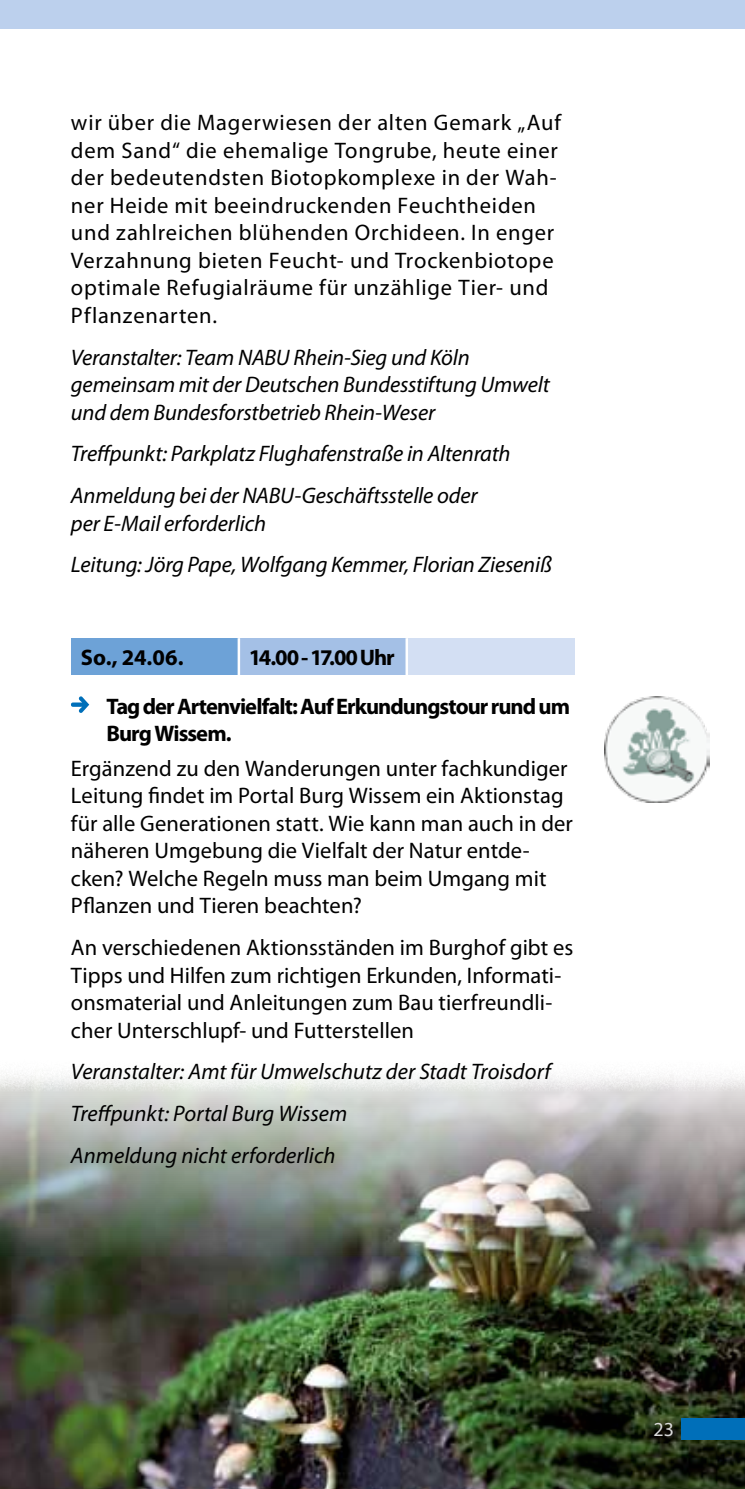
<style>
.page{position:relative;width:745px;height:1489px;background:#fff}
.page>*{position:absolute;margin:0;border:0;box-sizing:border-box;transform-origin:0 0}
.t1{font:22.5px/27.5px "Myriad Pro";letter-spacing:.01em;color:#000}
.t2{font:italic 22.5px/41.8px "Myriad Pro";letter-spacing:-.005em;color:#000}
.t3{font:22.5px/27.5px "Myriad Pro";letter-spacing:.035em;color:#000}
.t4{font:700 22.5px/48.8px "Myriad Pro";letter-spacing:-.04em;color:#000}
.t5{font:20px "Myriad Pro";color:#dadada}
</style>
<div class="page">
<div style="left:0;top:0;width:744px;height:28px;background:#bcd0ed"></div>
<img style="left:0;top:1073px;width:744px;height:415px">
<div style="left:681px;top:1418px;width:63px;height:21px;background:#006fb9"></div>
<div style="left:71px;top:638px;width:168px;height:37px;background:#6da2d7"></div>
<div style="left:239px;top:638px;width:167px;height:37px;background:#a4c0e6"></div>
<div style="left:406px;top:638px;width:168px;height:37px;background:#d3dff3"></div>
<hr style="left:237px;top:638px;width:3px;height:37px;background:#fff">
<hr style="left:405px;top:638px;width:3px;height:37px;background:#fff">
<svg style="left:71px;top:696px;width:18px;height:17px"></svg>
<img style="left:604px;top:697px;width:105px;height:105px">
<p class="t3" style="left:71px;top:109px;width:491px">wir über die Magerwiesen der alten Gemark „Auf dem Sand“ die ehemalige Tongrube, heute einer der bedeutendsten Biotopkomplexe in der Wah&shy;ner Heide mit beeindruckenden Feuchtheiden und zahlreichen blühenden Orchideen. In enger Verzahnung bieten Feucht- und Trockenbiotope optimale Refugialräume für unzählige Tier- und Pflanzenarten.</p>
<p class="t2" style="left:71px;top:343px;width:480px;line-height:27.5px">Veranstalter: Team NABU Rhein-Sieg und Köln gemeinsam mit der Deutschen Bundesstiftung Umwelt und dem Bundesforstbetrieb Rhein-Weser</p>
<p class="t2" style="left:71px;top:432px;width:441px">Treffpunkt: Parkplatz Flughafenstraße in Altenrath<br>Anmeldung bei der NABU-Geschäftsstelle oder</p>
<p class="t2" style="left:71px;top:501px;width:482px">per E-Mail erforderlich<br>Leitung: Jörg Pape, Wolfgang Kemmer, Florian Zieseniß</p>
<p class="t4" style="left:106px;top:632px;width:465px;text-indent:142px">14.00 - 17.00 Uhr<br>Tag der Artenvielfalt: Auf Erkundungstour rund um</p>
<p class="t4" style="left:106px;top:708px;width:127px">Burg Wissem.</p>
<p class="t1" style="left:71px;top:754px;width:503px">Ergänzend zu den Wanderungen unter fachkundiger Leitung findet im Portal Burg Wissem ein Aktionstag für alle Generationen statt. Wie kann man auch in der näheren Umgebung die Vielfalt der Natur entde&shy;cken? Welche Regeln muss man beim Umgang mit Pflanzen und Tieren beachten?</p>
<p class="t1" style="left:71px;top:933px;width:503px">An verschiedenen Aktionsständen im Burghof gibt es Tipps und Hilfen zum richtigen Erkunden, Informati&shy;onsmaterial und Anleitungen zum Bau tierfreundli&shy;cher Unterschlupf- und Futterstellen</p>
<p class="t2" style="left:71px;top:1050px;width:481px">Veranstalter: Amt für Umwelschutz der Stadt Troisdorf<br>Treffpunkt: Portal Burg Wissem<br>Anmeldung nicht erforderlich</p>
<p class="t4" style="left:81px;top:632px;width:104px">So., 24.06.</p>
<p class="t5" style="left:653px;top:1417px;width:22px">23</p>
</div>
